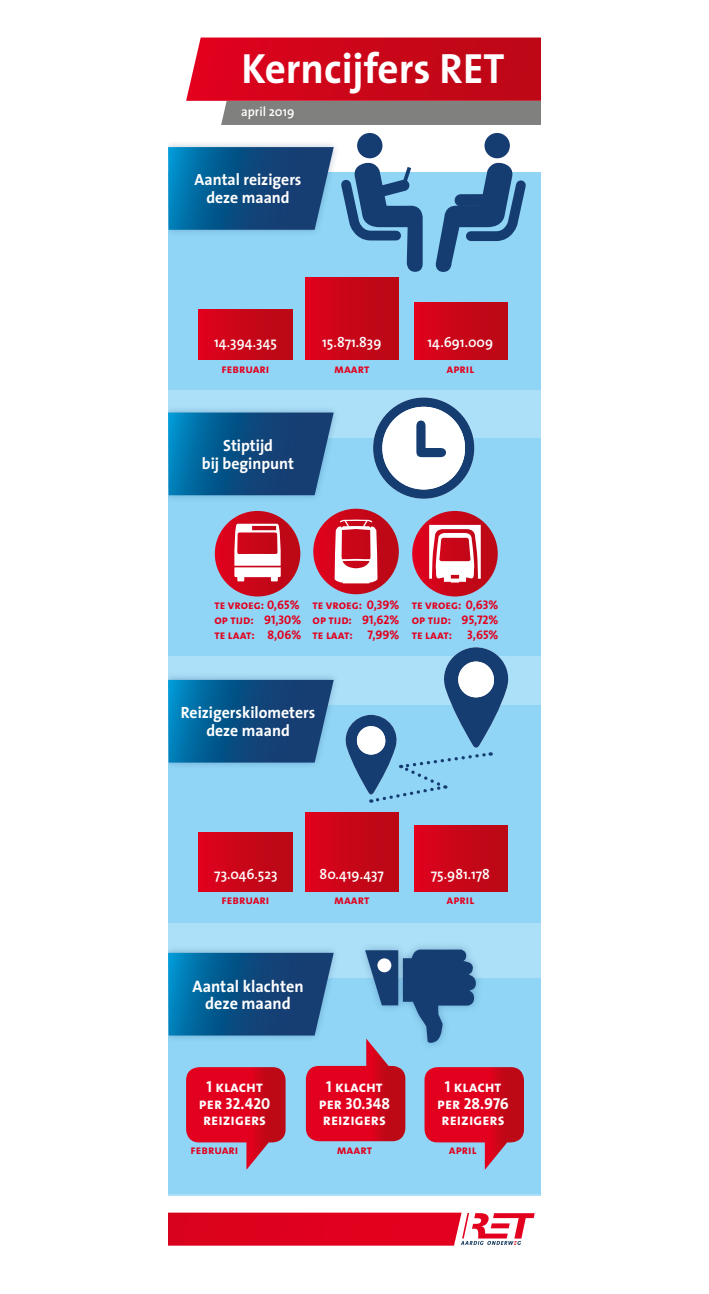
<style>
.page{position:relative;width:709px;height:1294px;background:#fff}
.page>*{position:absolute;margin:0;border:0;box-sizing:border-box;transform-origin:0 0}
.t1{font:700 42.5px "The Sans";color:#fff}
.t2{font:700 16.69px/16.7px "The Sans";color:#fff;text-align:center}
.t3{font:700 16.25px/18.1px "The Sans";color:#fff;text-align:center}
.t4{font:16px/16.6px "The Sans Bold Caps";color:#fff;text-align:center}
.t5{font:600 14.38px "The Sans";color:#fff}
.t6{font:600 13.12px "The Sans";color:#fff}
.t7{font:12.5px/15px "The Sans Bold Caps";color:#e3001e}
</style>
<div class="page">
<svg style="left:168px;top:1212px;width:366px;height:33px;background:#e2263e"></svg>
<div style="left:168px;top:172px;width:373px;height:1022px;background:#ace0f8"></div>
<svg style="left:186px;top:37px;width:355px;height:88px;background:#bc2f3e"></svg>
<div style="left:168px;top:172px;width:372px;height:218px;background:#90d5f6"></div>
<div style="left:168px;top:438px;width:372px;height:217px;background:#90d5f6"></div>
<div style="left:168px;top:705px;width:372px;height:217px;background:#90d5f6"></div>
<div style="left:168px;top:978px;width:372px;height:217px;background:#90d5f6"></div>
<div style="left:161px;top:140px;width:179px;height:97px;background:#163d72;opacity:.3"></div>
<div style="left:161px;top:405px;width:179px;height:97px;background:#163d72;opacity:.3"></div>
<svg style="left:168px;top:412px;width:166px;height:83px;background:#135b8f"></svg>
<div style="left:161px;top:672px;width:179px;height:98px;background:#163d72;opacity:.3"></div>
<svg style="left:168px;top:680px;width:166px;height:82px;background:#125a8e"></svg>
<div style="left:161px;top:945px;width:179px;height:97px;background:#a8dcf4"></div>
<div style="left:357px;top:133px;width:25px;height:25px;background:#163d72;border-radius:50%"></div>
<div style="left:484px;top:133px;width:26px;height:25px;background:#163d72;border-radius:50%"></div>
<svg style="left:435px;top:162px;width:91px;height:153px"></svg>
<svg style="left:168px;top:147px;width:255px;height:167px"></svg>
<svg style="left:373px;top:397px;width:101px;height:102px"></svg>
<svg style="left:341px;top:647px;width:172px;height:156px"></svg>
<div style="left:358px;top:942px;width:48px;height:71px;background:#a7daf3"></div>
<div style="left:395px;top:941px;width:88px;height:109px;background:#163d72;opacity:.3"></div>
<div style="left:199px;top:309px;width:93px;height:51px;background:linear-gradient(to right,#de011d,#b70915)"></div>
<div style="left:199px;top:832px;width:93px;height:59px;background:linear-gradient(to right,#de011d,#b70915)"></div>
<div style="left:305px;top:277px;width:93px;height:83px;background:linear-gradient(to right,#de011d,#b70915)"></div>
<div style="left:305px;top:812px;width:93px;height:79px;background:linear-gradient(to right,#de011d,#b70915)"></div>
<div style="left:414px;top:302px;width:93px;height:58px;background:linear-gradient(to right,#df011d,#b70915)"></div>
<div style="left:414px;top:825px;width:93px;height:66px;background:linear-gradient(to right,#df011d,#b70915)"></div>
<div style="left:215px;top:511px;width:85px;height:85px;background:linear-gradient(to right,#de021e,#b70a15);border-radius:43px"></div>
<svg style="left:313px;top:508px;width:86px;height:86px;background:#c90c20"></svg>
<svg style="left:412px;top:511px;width:86px;height:85px;background:#ca091d"></svg>
<svg style="left:234px;top:523px;width:47px;height:59px;background:#e58891"></svg>
<svg style="left:334px;top:519px;width:44px;height:64px;background:#e3828b"></svg>
<svg style="left:429px;top:525px;width:52px;height:57px;background:#e68f97"></svg>
<svg style="left:168px;top:949px;width:356px;height:220px"></svg>
<div style="left:0;top:0;width:168px;height:1290px;background:#fff"></div>
<h1 class="t1" style="left:242px;top:33px;width:264px">Kerncijfers RET</h1>
<p class="t6" style="left:241px;top:101px;width:55px">april 2019</p>
<h3 class="t3" style="left:195px;top:170px;width:108px">Aantal reizigers deze maand</h3>
<p class="t5" style="left:214px;top:330px;width:64px">14.394.345</p>
<p class="t7" style="left:221px;top:361px;width:49px">februari</p>
<h3 class="t3" style="left:202px;top:436px;width:94px">Stiptijd<br>bij beginpunt</h3>
<p class="t5" style="left:322px;top:330px;width:61px">15.871.839</p>
<p class="t7" style="left:334px;top:361px;width:37px">maart</p>
<p class="t5" style="left:427px;top:330px;width:67px">14.691.009</p>
<p class="t7" style="left:446px;top:361px;width:29px">april</p>
<p class="t7" style="left:214px;top:597px;width:87px">te vroeg: 0,65% op tijd:<br>te laat:</p>
<p class="t7" style="left:264px;top:612px;width:39px">91,30%<br>8,06%</p>
<p class="t7" style="left:312px;top:597px;width:88px">te vroeg: 0,39% op tijd:<br>te laat:</p>
<p class="t7" style="left:362px;top:612px;width:39px;text-align:center">91,62%<br>7,99%</p>
<p class="t7" style="left:412px;top:597px;width:88px">te vroeg: 0,63% op tijd:<br>te laat:</p>
<p class="t7" style="left:461px;top:612px;width:38px;text-align:center">95,72%<br>3,65%</p>
<h3 class="t3" style="left:181px;top:703px;width:136px">Reizigerskilometers deze maand</h3>
<p class="t5" style="left:214px;top:862px;width:65px">73.046.523</p>
<p class="t7" style="left:221px;top:892px;width:49px">februari</p>
<p class="t5" style="left:319px;top:862px;width:66px">80.419.437</p>
<p class="t7" style="left:334px;top:892px;width:37px">maart</p>
<h2 class="t2" style="left:192px;top:977px;width:113px">Aantal klachten deze maand</h2>
<p class="t5" style="left:431px;top:862px;width:61px">75.981.178</p>
<p class="t7" style="left:446px;top:892px;width:29px">april</p>
<p class="t4" style="left:199px;top:1078px;width:73px">1 klacht per 32.420 reizigers</p>
<p class="t4" style="left:319px;top:1078px;width:73px">1 klacht per 30.348 reizigers</p>
<p class="t4" style="left:437px;top:1078px;width:73px">1 klacht per 28.976 reizigers</p>
<p class="t7" style="left:190px;top:1141px;width:49px">februari</p>
<p class="t7" style="left:337px;top:1141px;width:37px">maart</p>
<p class="t7" style="left:449px;top:1141px;width:29px">april</p>
</div>
